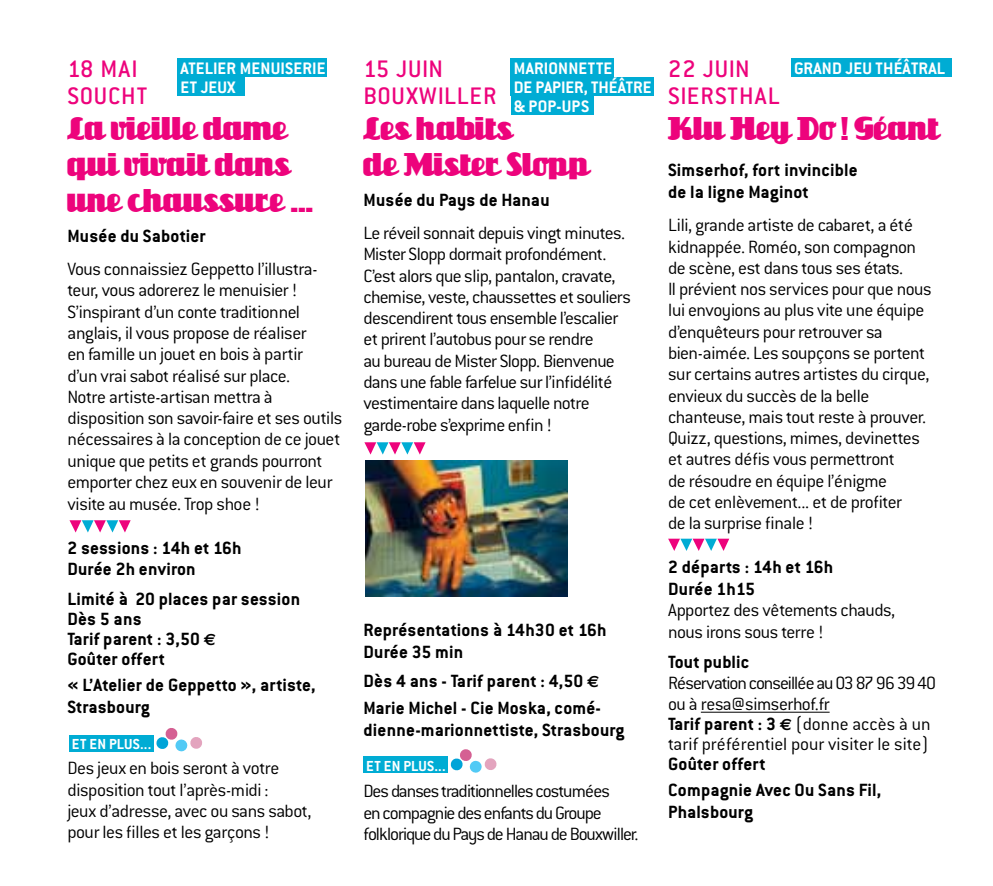
<style>
.page{position:relative;width:993px;height:886px;background:#fff}
.page>*{position:absolute;margin:0;border:0;box-sizing:border-box;transform-origin:0 0}
.t1{font:30px/36px "Unicorn NF";color:#ed037c}
.t2{font:500 26.25px/27.5px "Conduit ITC";letter-spacing:.04em;color:#ed037c}
.t3{font:300 19.5px/21.2px "Conduit ITC";letter-spacing:-.025em;color:#000}
.t4{font:700 19.5px/22px "Conduit ITC";letter-spacing:.01em;color:#000}
.t5{font:300 19.5px/21.2px "Conduit ITC";letter-spacing:-.055em;color:#000}
.t6{font:700 18.25px/18.8px "Conduit ITC";color:#fff}
.t7{font:700 16px "Conduit ITC";color:#fff}
.s1{font-family:"Euro Sans";font-size:16.25px}
.s2{font-weight:700}
.s3{font-family:"Euro Sans";font-weight:700;font-size:16.25px}
</style>
<div class="page">
<hr style="left:700px;top:712px;width:129px;height:1px;background:#000">
<div style="left:177px;top:58px;width:150px;height:19px;background:#00acd4"></div>
<div style="left:790px;top:58px;width:160px;height:19px;background:#00acd4"></div>
<div style="left:510px;top:58px;width:104px;height:19px;background:#00acd4"></div>
<div style="left:177px;top:77px;width:67px;height:19px;background:#00acd4"></div>
<div style="left:510px;top:77px;width:143px;height:19px;background:#00acd4"></div>
<div style="left:510px;top:96px;width:83px;height:19px;background:#00acd4"></div>
<svg style="left:69px;top:520px;width:62px;height:12px"></svg>
<svg style="left:364px;top:442px;width:61px;height:12px"></svg>
<img style="left:366px;top:461px;width:201px;height:135px">
<svg style="left:668px;top:539px;width:61px;height:12px"></svg>
<svg style="left:175px;top:739px;width:13px;height:13px"></svg>
<svg style="left:156px;top:728px;width:22px;height:22px"></svg>
<svg style="left:190px;top:737px;width:12px;height:12px"></svg>
<div style="left:69px;top:735px;width:84px;height:16px;background:#00acd4"></div>
<div style="left:469px;top:760px;width:13px;height:13px;background:#52caf5;border-radius:50%"></div>
<svg style="left:450px;top:749px;width:22px;height:22px"></svg>
<svg style="left:484px;top:758px;width:13px;height:12px"></svg>
<div style="left:363px;top:757px;width:85px;height:16px;background:#00acd4"></div>
<h2 class="t2" style="left:67px;top:55px;width:81px">18 MAI<br>SOUCHT</h2>
<h1 class="t1" style="left:67px;top:111px;width:247px">La vieille dame qui vivait dans une chaussure ...</h1>
<p class="t4" style="left:67px;top:224px;width:140px">Musée du Sabotier</p>
<p class="t3" style="left:67px;top:258px;width:276px">Vous connaissiez Geppetto l’illustra&shy;teur, vous adorerez le menuisier !<br>S’inspirant d’un conte traditionnel anglais, il vous propose de réaliser<br>en famille un jouet en bois à partir<br>d’un vrai sabot réalisé sur place.<br>Notre artiste-artisan mettra à disposition son savoir-faire et ses outils nécessaires à la conception de ce jouet unique que petits et grands pourront emporter chez eux en souvenir de leur visite au musée. Trop shoe !</p>
<p class="t4" style="left:67px;top:536px;width:176px">2 sessions : 14h et 16h<br>Durée 2h environ</p>
<p class="t4" style="left:67px;top:589px;width:234px;line-height:19.8px">Limité à 20 places par session<br>Dès 5 ans<br>Tarif parent : 3,50 <span class="s1">S<br></span>Goûter offert</p>
<p class="t4" style="left:67px;top:674px;width:250px">« L’Atelier de Geppetto », artiste,<br>Strasbourg</p>
<p class="t6" style="left:180px;top:59px;width:70px">Atelier menu</p>
<p class="t6" style="left:280px;top:59px;width:44px">iserie</p>
<p class="t6" style="left:180px;top:78px;width:57px">etjeux</p>
<p class="t7" style="left:72px;top:735px;width:46px">etenplus</p>
<p class="t7" style="left:140px;top:735px;width:13px">...</p>
<p class="t3" style="left:67px;top:758px;width:245px">Des jeux en bois seront à votre disposition tout l’après-midi :<br>jeux d’adresse, avec ou sans sabot, pour les filles et les garçons !</p>
<p class="t6" style="left:513px;top:59px;width:45px">Marionnette</p>
<p class="t6" style="left:793px;top:59px;width:20px">Grand</p>
<p class="t6" style="left:845px;top:59px;width:75px">jeu th éâtral</p>
<p class="t6" style="left:513px;top:78px;width:122px">de papier, théâtre &amp; Pop-ups</p>
<h2 class="t2" style="left:668px;top:55px;width:59px">22 JUIN<br>SIERSTHAL</h2>
<h1 class="t1" style="left:668px;top:111px;width:273px">Klu Hey Do ! Géant</h1>
<p class="t4" style="left:668px;top:159px;width:191px">Simserhof, fort invincible de la ligne Maginot</p>
<p class="t3" style="left:668px;top:215px;width:265px">Lili, grande artiste de cabaret, a été kidnappée. Roméo, son compagnon de scène, est dans tous ses états.<br>Il prévient nos services pour que nous lui envoyions au plus vite une équipe d’enquêteurs pour retrouver sa bien-aimée. Les soupçons se portent sur certains autres artistes du cirque, envieux du succès de la belle chanteuse, mais tout reste à prouver.<br>Quizz, questions, mimes, devinettes et autres défis vous permettront<br>de résoudre en équipe l’énigme<br>de cet enlèvement... et de profiter<br>de la surprise finale !</p>
<p class="t4" style="left:668px;top:555px;width:166px">2 départs : 14h et 16h<br>Durée 1h15</p>
<p class="t3" style="left:668px;top:599px;width:228px;line-height:22px">Apportez des vêtements chauds, nous irons sous terre !</p>
<p class="t4" style="left:668px;top:650px;width:83px">Tout public</p>
<p class="t3" style="left:668px;top:672px;width:269px;line-height:20.2px">Réservation conseillée au 03 87 96 39 40 ou à resa@simserhof.fr<br><span class="s2">Tarif parent : 3</span> <span class="s3">S</span> (donne accès à un tarif préférentiel pour visiter le site)</p>
<p class="t4" style="left:668px;top:749px;width:215px;line-height:27px">Goûter offert<br>Compagnie Avec Ou Sans Fil,</p>
<p class="t4" style="left:668px;top:801px;width:86px">Phalsbourg</p>
<h2 class="t2" style="left:363px;top:55px;width:134px">15 JUIN<br>BOUXWILLER</h2>
<h1 class="t1" style="left:363px;top:111px;width:228px">Les habits<br>de Mister Slopp</h1>
<p class="t4" style="left:363px;top:188px;width:187px">Musée du Pays de Hanau</p>
<p class="t3" style="left:363px;top:222px;width:269px">Le réveil sonnait depuis vingt minutes.<br>Mister Slopp dormait profondément.<br>C’est alors que slip, pantalon, cravate, chemise, veste, chaussettes et souliers descendirent tous ensemble l’escalier et prirent l’autobus pour se rendre<br>au bureau de Mister Slopp. Bienvenue dans une fable farfelue sur l’infidélité vestimentaire dans laquelle notre garde-robe s’exprime enfin !</p>
<p class="t4" style="left:363px;top:618px;width:244px">Représentations à 14h30 et 16h<br>Durée 35 min</p>
<p class="t4" style="left:363px;top:667px;width:239px;line-height:27px">Dès 4 ans - Tarif parent : 4,50 <span class="s1">S<br></span>Marie Michel - Cie Moska, comé-</p>
<p class="t4" style="left:363px;top:719px;width:262px">dienne-marionnettiste, Strasbourg</p>
<p class="t7" style="left:366px;top:756px;width:46px">etenplus</p>
<p class="t7" style="left:434px;top:756px;width:13px">...</p>
<p class="t5" style="left:363px;top:780px;width:276px">Des danses traditionnelles costumées<br>en compagnie des enfants du Groupe folklorique du Pays de Hanau de Bouxwiller.</p>
</div>
